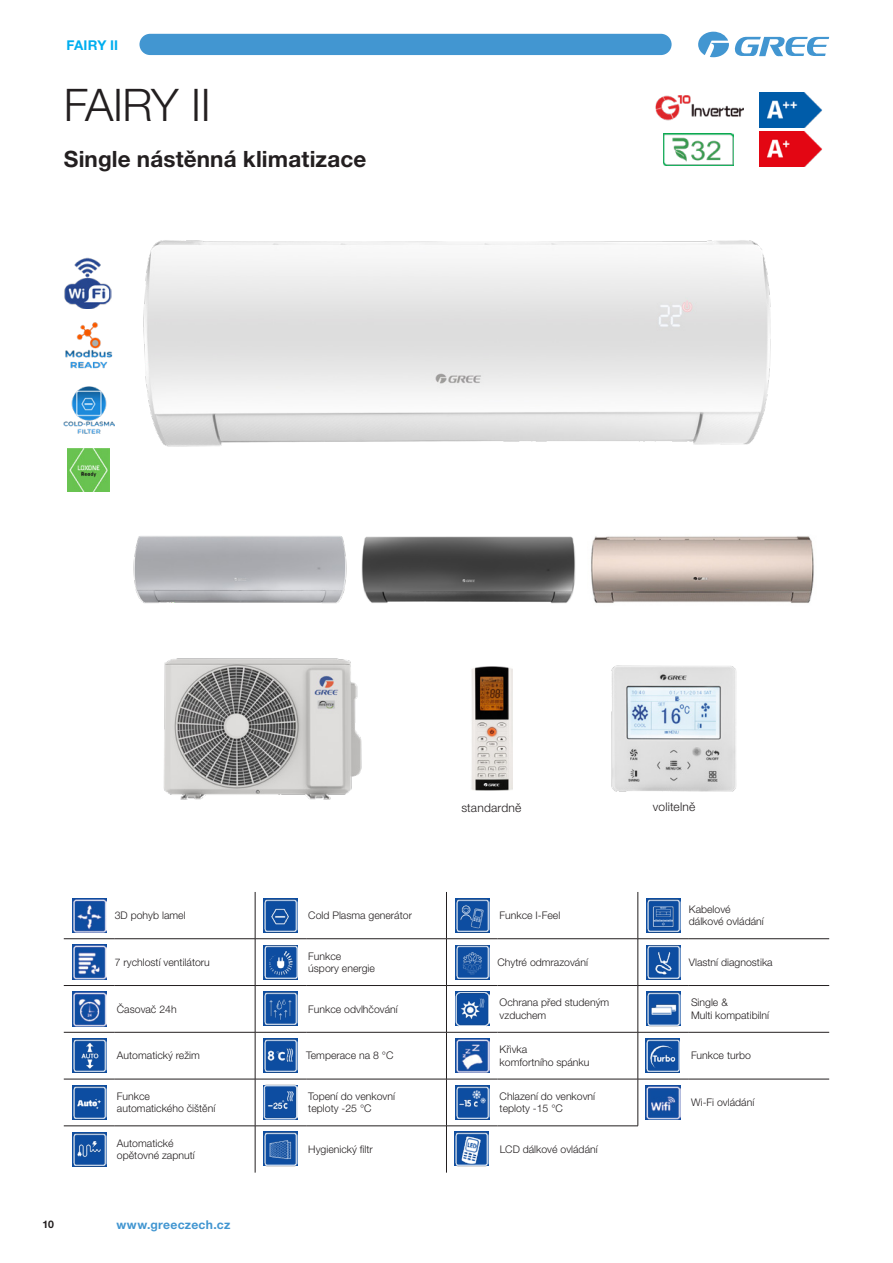
<style>
.page{position:relative;width:893px;height:1263px;background:#fff}
.page>*{position:absolute;margin:0;border:0;box-sizing:border-box;transform-origin:0 0}
.t1{font:300 45px "Helvetica Neue LT Pro";letter-spacing:-.015em;color:#231f20}
.t2{font:700 22.5px "Helvetica Neue LT Pro";letter-spacing:.005em;color:#231f20}
.t3{font:700 13.5px "Helvetica Neue LT Pro";letter-spacing:.015em;color:#00aeef}
.t4{font:700 12.15px "Helvetica Neue LT Pro";letter-spacing:.025em;color:#4296d1}
.t5{font:300 12px "Helvetica Neue LT Pro";letter-spacing:.015em;color:#231f20}
.t6{font:300 10.5px/12.6px "Helvetica Neue LT Pro";color:#231f20}
.t7{font:700 10.5px "Helvetica Neue LT Pro";color:#231f20}
</style>
<div class="page">
<svg style="left:698px;top:32px;width:131px;height:25px"></svg>
<div style="left:139px;top:34px;width:533px;height:21px;background:#4296d1;border-radius:11px"></div>
<hr style="left:255px;top:892px;width:1px;height:46px;background:#231f20">
<hr style="left:446px;top:892px;width:1px;height:46px;background:#231f20">
<hr style="left:638px;top:892px;width:1px;height:46px;background:#231f20">
<hr style="left:64px;top:938px;width:51px;height:1px;background:#231f20">
<hr style="left:115px;top:938px;width:140px;height:1px;background:#231f20">
<hr style="left:255px;top:938px;width:51px;height:1px;background:#231f20">
<hr style="left:255px;top:939px;width:1px;height:46px;background:#231f20">
<hr style="left:306px;top:938px;width:140px;height:1px;background:#231f20">
<hr style="left:446px;top:938px;width:51px;height:1px;background:#231f20">
<hr style="left:446px;top:939px;width:1px;height:46px;background:#231f20">
<hr style="left:497px;top:938px;width:141px;height:1px;background:#231f20">
<hr style="left:638px;top:938px;width:51px;height:1px;background:#231f20">
<hr style="left:638px;top:939px;width:1px;height:46px;background:#231f20">
<hr style="left:689px;top:938px;width:140px;height:1px;background:#231f20">
<hr style="left:64px;top:985px;width:51px;height:1px;background:#231f20">
<hr style="left:115px;top:985px;width:140px;height:1px;background:#231f20">
<hr style="left:255px;top:985px;width:51px;height:1px;background:#231f20">
<hr style="left:255px;top:986px;width:1px;height:46px;background:#231f20">
<hr style="left:306px;top:985px;width:140px;height:1px;background:#231f20">
<hr style="left:446px;top:985px;width:51px;height:1px;background:#231f20">
<hr style="left:446px;top:986px;width:1px;height:46px;background:#231f20">
<hr style="left:497px;top:985px;width:141px;height:1px;background:#231f20">
<hr style="left:638px;top:986px;width:1px;height:46px;background:#231f20">
<hr style="left:689px;top:985px;width:140px;height:1px;background:#231f20">
<hr style="left:64px;top:1032px;width:51px;height:1px;background:#231f20">
<hr style="left:115px;top:1032px;width:140px;height:1px;background:#231f20">
<hr style="left:255px;top:1032px;width:51px;height:1px;background:#231f20">
<hr style="left:255px;top:1032px;width:1px;height:47px;background:#231f20">
<hr style="left:306px;top:1032px;width:140px;height:1px;background:#231f20">
<hr style="left:446px;top:1032px;width:51px;height:1px;background:#231f20">
<hr style="left:446px;top:1032px;width:1px;height:47px;background:#231f20">
<hr style="left:497px;top:1032px;width:141px;height:1px;background:#231f20">
<hr style="left:638px;top:1032px;width:1px;height:47px;background:#231f20">
<hr style="left:64px;top:1079px;width:51px;height:1px;background:#231f20">
<hr style="left:115px;top:1079px;width:140px;height:1px;background:#231f20">
<hr style="left:255px;top:1079px;width:51px;height:1px;background:#231f20">
<hr style="left:255px;top:1079px;width:1px;height:47px;background:#231f20">
<hr style="left:306px;top:1079px;width:140px;height:1px;background:#231f20">
<hr style="left:446px;top:1079px;width:1px;height:47px;background:#231f20">
<hr style="left:64px;top:1125px;width:51px;height:1px;background:#231f20">
<hr style="left:115px;top:1125px;width:140px;height:1px;background:#231f20">
<hr style="left:255px;top:1125px;width:51px;height:1px;background:#231f20">
<hr style="left:255px;top:1126px;width:1px;height:46px;background:#231f20">
<hr style="left:306px;top:1125px;width:140px;height:1px;background:#231f20">
<hr style="left:446px;top:1125px;width:51px;height:1px;background:#231f20">
<hr style="left:446px;top:1126px;width:1px;height:46px;background:#231f20">
<hr style="left:497px;top:1125px;width:141px;height:1px;background:#231f20">
<hr style="left:446px;top:1079px;width:51px;height:1px;background:#231f20">
<hr style="left:497px;top:1079px;width:141px;height:1px;background:#231f20">
<hr style="left:689px;top:1032px;width:140px;height:1px;background:#231f20">
<hr style="left:638px;top:985px;width:51px;height:1px;background:#231f20">
<hr style="left:638px;top:1079px;width:51px;height:1px;background:#231f20">
<hr style="left:638px;top:1032px;width:51px;height:1px;background:#231f20">
<hr style="left:638px;top:1079px;width:1px;height:47px;background:#231f20">
<hr style="left:689px;top:1079px;width:140px;height:1px;background:#231f20">
<img style="left:263px;top:1085px;width:35px;height:34px">
<img style="left:455px;top:1085px;width:34px;height:35px">
<img style="left:72px;top:945px;width:35px;height:34px">
<img style="left:72px;top:992px;width:35px;height:34px">
<img style="left:72px;top:1038px;width:35px;height:35px">
<img style="left:72px;top:1085px;width:35px;height:35px">
<img style="left:72px;top:1132px;width:35px;height:34px">
<img style="left:263px;top:898px;width:35px;height:34px">
<img style="left:264px;top:945px;width:34px;height:34px">
<img style="left:263px;top:991px;width:35px;height:35px">
<img style="left:263px;top:1038px;width:35px;height:34px">
<img style="left:263px;top:1131px;width:35px;height:35px">
<img style="left:455px;top:898px;width:34px;height:34px">
<img style="left:455px;top:945px;width:34px;height:34px">
<img style="left:455px;top:992px;width:34px;height:34px">
<svg style="left:455px;top:1072px;width:34px;height:1px"></svg>
<img style="left:455px;top:1038px;width:34px;height:34px">
<img style="left:454px;top:1131px;width:35px;height:35px">
<img style="left:646px;top:898px;width:35px;height:34px">
<img style="left:646px;top:945px;width:35px;height:34px">
<img style="left:646px;top:1085px;width:34px;height:35px">
<img style="left:646px;top:992px;width:35px;height:34px">
<img style="left:646px;top:1038px;width:34px;height:35px">
<img style="left:64px;top:257px;width:47px;height:51px">
<img style="left:143px;top:240px;width:628px;height:207px">
<img style="left:65px;top:322px;width:48px;height:47px">
<img style="left:64px;top:386px;width:51px;height:48px">
<img style="left:133px;top:536px;width:443px;height:68px">
<img style="left:591px;top:536px;width:223px;height:67px">
<img style="left:655px;top:96px;width:88px;height:25px">
<img style="left:663px;top:134px;width:70px;height:31px">
<img style="left:760px;top:92px;width:62px;height:35px">
<img style="left:760px;top:132px;width:62px;height:35px">
<img style="left:72px;top:898px;width:35px;height:34px">
<img style="left:471px;top:666px;width:42px;height:124px">
<img style="left:163px;top:658px;width:199px;height:142px">
<img style="left:67px;top:449px;width:43px;height:42px">
<img style="left:612px;top:665px;width:124px;height:126px">
<p class="t3" style="left:66px;top:36px;width:53px">FAIRY II</p>
<h1 class="t1" style="left:64px;top:78px;width:148px">FAIRY II</h1>
<h2 class="t2" style="left:64px;top:145px;width:304px">Single nástěnná klimatizace</h2>
<p class="t7" style="left:43px;top:1218px;width:13px">10</p>
<p class="t5" style="left:461px;top:800px;width:61px">standardně</p>
<p class="t5" style="left:653px;top:799px;width:44px">volitelně</p>
<p class="t6" style="left:115px;top:909px;width:72px">3D pohyb lamel</p>
<p class="t6" style="left:308px;top:909px;width:105px">Cold Plasma generátor</p>
<p class="t6" style="left:500px;top:909px;width:62px">Funkce I-Feel</p>
<p class="t6" style="left:689px;top:902px;width:76px">Kabelové dálkové ovládání</p>
<p class="t6" style="left:115px;top:955px;width:97px">7 rychlostí ventilátoru</p>
<p class="t6" style="left:308px;top:949px;width:68px">Funkce<br>úspory energie</p>
<p class="t6" style="left:497px;top:955px;width:92px">Chytré odmrazování</p>
<p class="t6" style="left:689px;top:955px;width:85px">Vlastní diagnostika</p>
<p class="t6" style="left:117px;top:1002px;width:61px">Časovač 24h</p>
<p class="t6" style="left:308px;top:1002px;width:91px">Funkce odvlhčování</p>
<p class="t6" style="left:500px;top:996px;width:111px">Ochrana před studeným vzduchem</p>
<p class="t6" style="left:691px;top:996px;width:80px">Single &amp;<br>Multi kompatibilní</p>
<p class="t6" style="left:117px;top:1049px;width:85px">Automatický režim</p>
<p class="t6" style="left:306px;top:1049px;width:89px">Temperace na 8 °C</p>
<p class="t6" style="left:500px;top:1043px;width:91px">Křivka<br>komfortního spánku</p>
<p class="t6" style="left:691px;top:1049px;width:61px">Funkce turbo</p>
<p class="t6" style="left:117px;top:1089px;width:100px">Funkce automatického čištění</p>
<p class="t6" style="left:308px;top:1089px;width:88px">Topení do venkovní teploty -25 °C</p>
<p class="t6" style="left:500px;top:1089px;width:97px">Chlazení do venkovní teploty -15 °C</p>
<p class="t6" style="left:691px;top:1096px;width:65px">Wi-Fi ovládání</p>
<p class="t6" style="left:117px;top:1136px;width:79px">Automatické opětovné zapnutí</p>
<p class="t6" style="left:308px;top:1143px;width:66px">Hygienický filtr</p>
<p class="t6" style="left:500px;top:1143px;width:100px">LCD dálkové ovládání</p>
<p class="t4" style="left:116px;top:1217px;width:115px">www.greeczech.cz</p>
</div>
